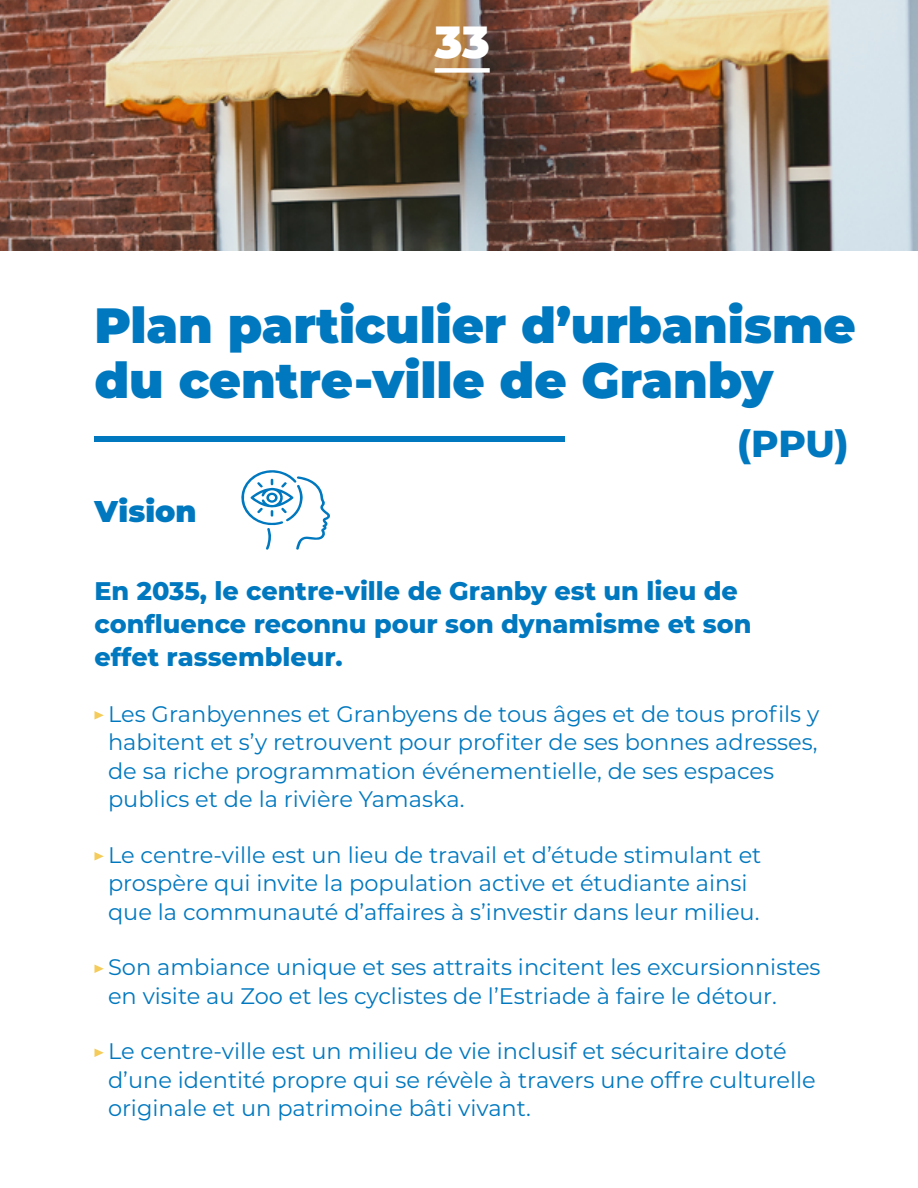
<style>
.page{position:relative;width:918px;height:1188px;background:#fff}
.page>*{position:absolute;margin:0;border:0;box-sizing:border-box;transform-origin:0 0}
.t1{font:900 49.5px/55.5px "Montserrat";color:#0078bf}
.t2{font:900 45px "Montserrat";color:#fff}
.t3{font:800 37.5px "Montserrat";color:#0078bf}
.P-Inver{font:900 30px "Montserrat";color:#0078bf}
.t4{font:800 25.5px/33px "Montserrat";color:#0078bf}
.t5{font:22.5px/28.5px "Montserrat";color:#0078bf}
</style>
<div class="page">
<div style="left:94px;top:436px;width:471px;height:5px;background:#0078bf"></div>
<svg style="left:241px;top:470px;width:89px;height:80px"></svg>
<img style="left:0;top:0;width:918px;height:251px">
<div style="left:435px;top:68px;width:55px;height:5px;background:#fff"></div>
<svg style="left:94px;top:711px;width:10px;height:9px"></svg>
<svg style="left:94px;top:852px;width:10px;height:9px"></svg>
<svg style="left:94px;top:965px;width:10px;height:8px"></svg>
<svg style="left:94px;top:1049px;width:10px;height:8px"></svg>
<p class="t2" style="left:435px;top:9px;width:57px">33</p>
<h1 class="t1" style="left:94px;top:294px;width:763px">Plan particulier d’urbanisme du centre-ville de Granby</h1>
<p class="t3" style="left:737px;top:416px;width:113px">(PPU)</p>
<p class="P-Inver" style="left:94px;top:489px;width:104px">Vision</p>
<p class="t4" style="left:94px;top:573px;width:659px">En 2035, le centre-ville de Granby est un lieu de confluence reconnu pour son dynamisme et son effet rassembleur.</p>
<p class="t5" style="left:108px;top:699px;width:713px">Les Granbyennes et Granbyens de tous âges et de tous profils y habitent et s’y retrouvent pour profiter de ses bonnes adresses, de sa riche programmation événementielle, de ses espaces publics et de la rivière Yamaska.</p>
<p class="t5" style="left:108px;top:840px;width:655px">Le centre-ville est un lieu de travail et d’étude stimulant et prospère qui invite la population active et étudiante ainsi que la communauté d’affaires à s’investir dans leur milieu.</p>
<p class="t5" style="left:108px;top:952px;width:714px">Son ambiance unique et ses attraits incitent les excursionnistes en visite au Zoo et les cyclistes de l’Estriade à faire le détour.</p>
<p class="t5" style="left:108px;top:1036px;width:709px">Le centre-ville est un milieu de vie inclusif et sécuritaire doté d’une identité propre qui se révèle à travers une offre culturelle originale et un patrimoine bâti vivant.</p>
</div>
